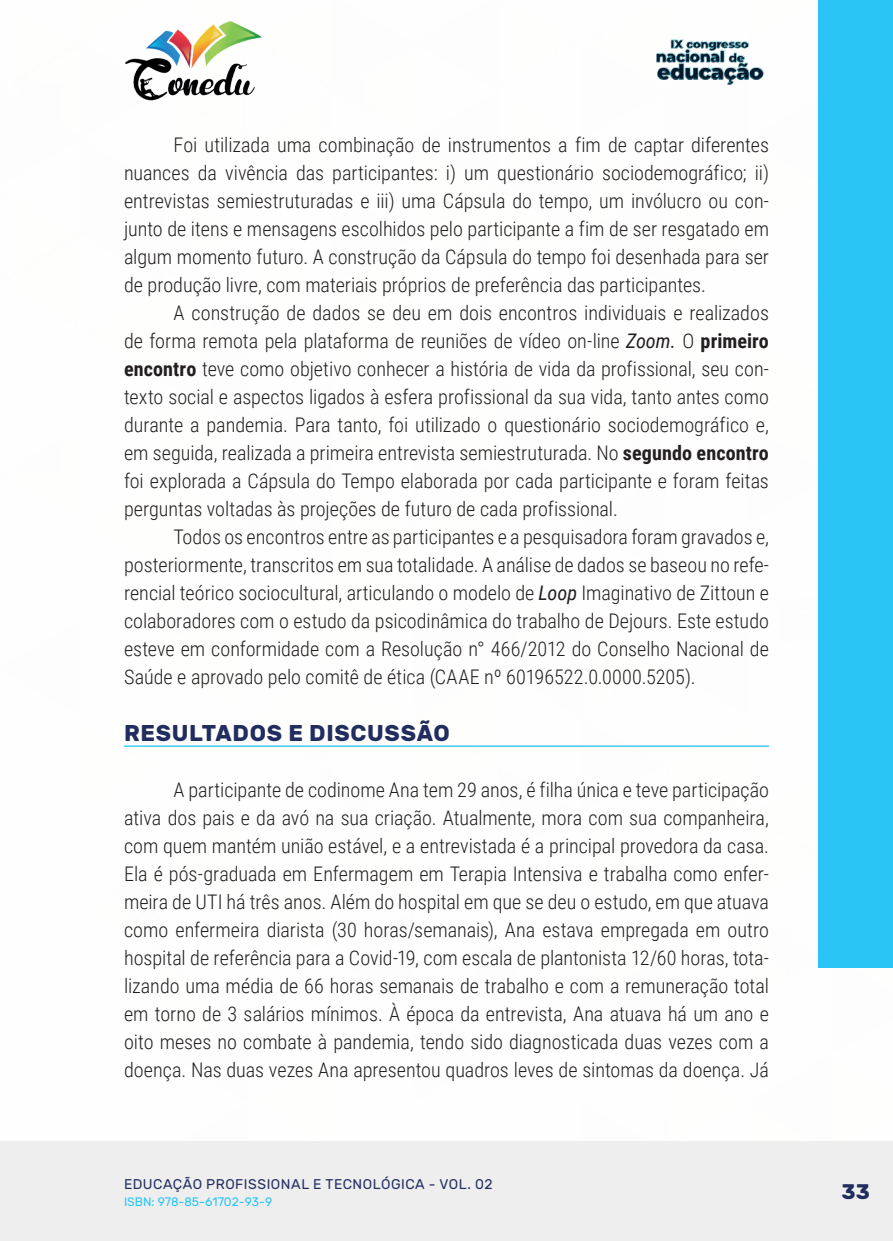
<style>
.page{position:relative;width:893px;height:1241px;background:#fff}
.page>*{position:absolute;margin:0;border:0;box-sizing:border-box;transform-origin:0 0}
._10_SUBTITULO{font:700 22.75px "Rubik";letter-spacing:.03em;color:#202d5e}
.t1{font:700 21px "Rubik";color:#202d5e}
._9_CORPO{font:300 20.12px/28px "Roboto Condensed";color:#231f20;text-align:justify}
.t2{font:14px "Rubik";letter-spacing:.035em;color:#202d5e}
.t3{font:12.25px "Rubik";color:#29c4f3}
.s1{font-weight:400;font-style:italic}
.s2{font-weight:700}
</style>
<div class="page">
<div style="left:0;top:1141px;width:893px;height:99px;background:#eeeeef"></div>
<div style="left:819px;top:0;width:74px;height:967px;background:#29c4f3"></div>
<img style="left:125px;top:20px;width:137px;height:81px">
<img style="left:656px;top:39px;width:108px;height:46px">
<hr style="left:124px;top:745px;width:645px;height:1px;background:#29c4f3">
<p class="_9_CORPO" style="left:124px;top:130px;width:646px;text-indent:50px">Foi utilizada uma combinação de instrumentos a fim de captar diferentes nuances da vivência das participantes: i) um questionário sociodemográfico; ii) entrevistas semiestruturadas e iii) uma Cápsula do tempo, um invólucro ou con&shy;junto de itens e mensagens escolhidos pelo participante a fim de ser resgatado em algum momento futuro. A construção da Cápsula do tempo foi desenhada para ser de produção livre, com materiais próprios de preferência das participantes.</p>
<p class="_9_CORPO" style="left:124px;top:298px;width:646px;text-indent:50px">A construção de dados se deu em dois encontros individuais e realizados de forma remota pela plataforma de reuniões de vídeo on-line <span class="s1">Zoom.</span> O <span class="s2">primeiro encontro</span> teve como objetivo conhecer a história de vida da profissional, seu con&shy;texto social e aspectos ligados à esfera profissional da sua vida, tanto antes como durante a pandemia. Para tanto, foi utilizado o questionário sociodemográfico e, em seguida, realizada a primeira entrevista semiestruturada. No <span class="s2">segundo encontro </span>foi explorada a Cápsula do Tempo elaborada por cada participante e foram feitas perguntas voltadas às projeções de futuro de cada profissional.</p>
<p class="_9_CORPO" style="left:124px;top:522px;width:646px;text-indent:50px">Todos os encontros entre as participantes e a pesquisadora foram gravados e, posteriormente, transcritos em sua totalidade. A análise de dados se baseou no refe&shy;rencial teórico sociocultural, articulando o modelo de <span class="s1">Loop</span> Imaginativo de Zittoun e colaboradores com o estudo da psicodinâmica do trabalho de Dejours. Este estudo esteve em conformidade com a Resolução n° 466/2012 do Conselho Nacional de Saúde e aprovado pelo comitê de ética (CAAE nº 60196522.0.0000.5205).</p>
<p class="_10_SUBTITULO" style="left:124px;top:719px;width:327px">RESULTADOS E DISCUSSÃO</p>
<p class="_9_CORPO" style="left:124px;top:774px;width:646px;text-indent:50px">A participante de codinome Ana tem 29 anos, é filha única e teve participação ativa dos pais e da avó na sua criação. Atualmente, mora com sua companheira, com quem mantém união estável, e a entrevistada é a principal provedora da casa.<br>Ela é pós-graduada em Enfermagem em Terapia Intensiva e trabalha como enfer&shy;meira de UTI há três anos. Além do hospital em que se deu o estudo, em que atuava como enfermeira diarista (30 horas/semanais), Ana estava empregada em outro hospital de referência para a Covid-19, com escala de plantonista 12/60 horas, tota&shy;lizando uma média de 66 horas semanais de trabalho e com a remuneração total em torno de 3 salários mínimos. À época da entrevista, Ana atuava há um ano e oito meses no combate à pandemia, tendo sido diagnosticada duas vezes com a doença. Nas duas vezes Ana apresentou quadros leves de sintomas da doença. Já</p>
<p class="t2" style="left:124px;top:1175px;width:370px">EDUCAÇÃO PROFISSIONAL E TECNOLÓGICA - VOL. 02</p>
<p class="t3" style="left:124px;top:1194px;width:150px">ISBN: 978-85-61702-93-9</p>
<p class="t1" style="left:842px;top:1179px;width:30px">33</p>
</div>
